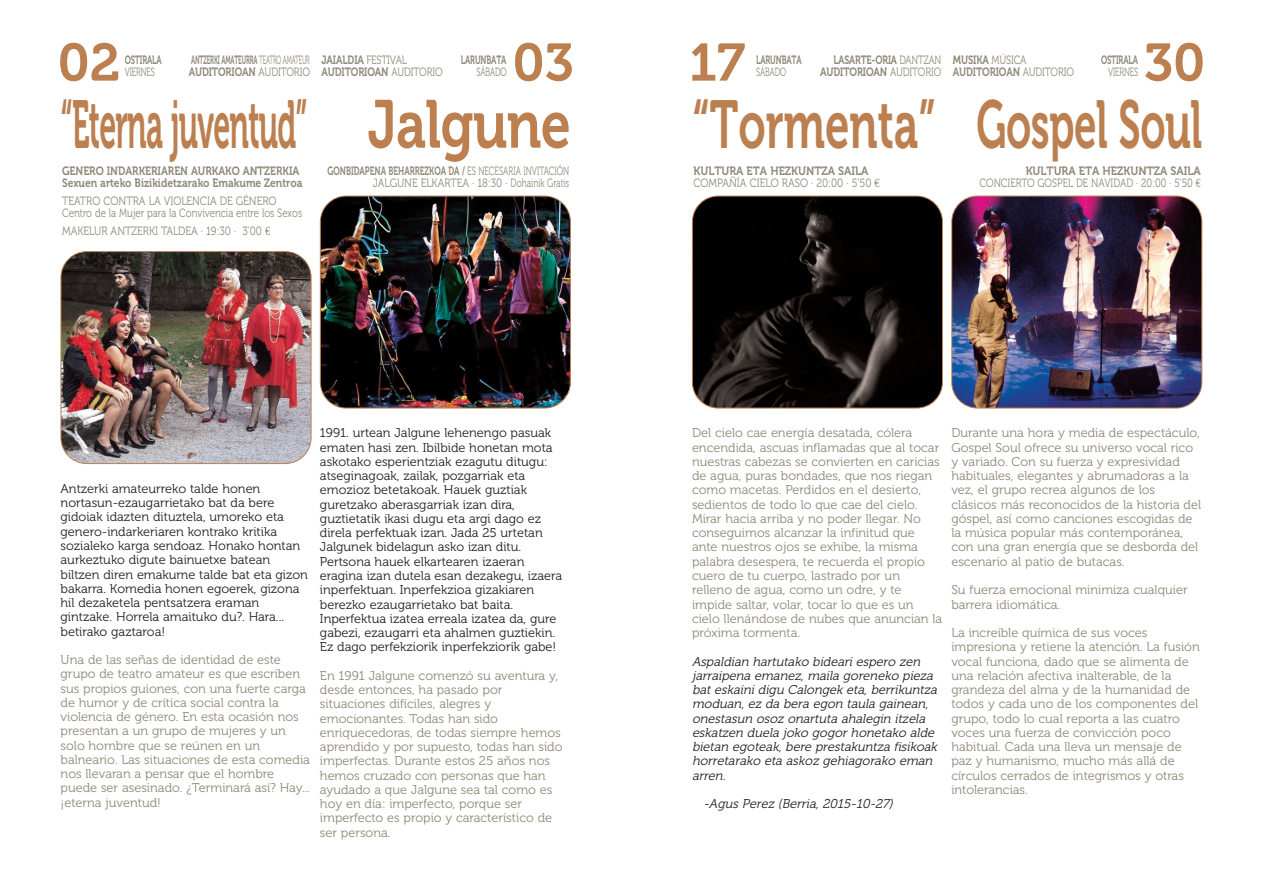
<style>
.page{position:relative;width:1263px;height:893px;background:#fff}
.page>*{position:absolute;margin:0;border:0;box-sizing:border-box;transform-origin:0 0}
.t1{font:67.5px "Museo 700";letter-spacing:-.01em;color:#bc7f50;scale:.45 1}
.t2{font:67.5px "Museo 700";letter-spacing:-.01em;color:#bc7f50;scale:.6 1}
.t3{font:67.5px "Museo 700";letter-spacing:-.01em;color:#bc7f50;scale:.65 1}
.t4{font:52.5px "Museo 700";color:#bc7f50}
.t5{font:12.75px/14.2px "Museo 300";color:#8e8877}
.t6{font:12.75px/14.2px "Museo 300";color:#231f20}
.t7{font:italic 12.75px/14.2px "Museo 300";color:#231f20}
.t8{font:12px/12px "Museo 300";color:#8e8877;scale:.85 1}
.t9{font:12px/12px "Museo 700";color:#8e8877;scale:.85 1}
.t10{font:12px/12px "Museo 700";color:#8e8877;scale:.8 1}
.t11{font:12px/12px "Museo 700";color:#8e8877;scale:.5 1}
.t12{font:12px "Museo 700";color:#8e8877;scale:.9 1}
.t13{font:12px "Museo 700";color:#8e8877;scale:.67 1}
.t14{font:12px/12px "Museo 700";color:#8e8877;text-align:right;scale:.75 1}
.t15{font:12px "Museo 300";color:#8e8877;scale:.8 1}
.t16{font:12px "Museo 700";letter-spacing:-.02em;color:#8e8877;scale:.65 1}
.t17{font:12px "Museo 300";color:#8e8877;scale:.65 1}
.s1{font-family:"Museo 300"}
.s2{font-family:"Euro Serif"}
</style>
<div class="page">
<img style="left:692px;top:196px;width:250px;height:212px;border-radius:26px">
<div style="left:692px;top:196px;width:251px;height:212px;border:1px solid #bc7f50;border-radius:26px"></div>
<img style="left:61px;top:251px;width:250px;height:212px;border-radius:26px">
<div style="left:61px;top:251px;width:250px;height:213px;border:1px solid #bc7f50;border-radius:26px"></div>
<img style="left:320px;top:196px;width:250px;height:212px;border-radius:26px">
<div style="left:320px;top:196px;width:251px;height:212px;border:1px solid #bc7f50;border-radius:26px"></div>
<img style="left:952px;top:196px;width:250px;height:212px;border-radius:26px">
<div style="left:951px;top:196px;width:251px;height:212px;border:1px solid #bc7f50;border-radius:26px"></div>
<h2 class="t4" style="left:58px;top:43px;width:64px">02</h2>
<p class="t16" style="left:125px;top:55px;width:58px">OSTIRALA</p>
<p class="t17" style="left:125px;top:67px;width:48px">VIERNES</p>
<p class="t11" style="left:189px;top:55px;width:244px">ANTZERKI AMATEURRA <span class="s1">TEATRO AMATEUR<br></span>AUDITORIOAN <span class="s1">AUDITORIO</span></p>
<p class="t10" style="left:321px;top:55px;width:153px">JAIALDIA <span class="s1">FESTIVAL<br></span>AUDITORIOAN <span class="s1">AUDITORIO</span></p>
<p class="t16" style="left:461px;top:55px;width:72px">LARUNBATA</p>
<p class="t17" style="left:477px;top:67px;width:48px">SÁBADO</p>
<h2 class="t4" style="left:512px;top:43px;width:63px">03</h2>
<h2 class="t4" style="left:689px;top:43px;width:58px">17</h2>
<p class="t16" style="left:756px;top:55px;width:72px">LARUNBATA</p>
<p class="t17" style="left:756px;top:67px;width:48px">SÁBADO</p>
<p class="t14" style="left:820px;top:55px;width:163px">LASARTE-ORIA <span class="s1">DANTZAN<br></span>AUDITORIOAN <span class="s1">AUDITORIO</span></p>
<p class="t10" style="left:953px;top:55px;width:153px">MUSIKA <span class="s1">MÚSICA<br></span>AUDITORIOAN <span class="s1">AUDITORIO</span></p>
<h2 class="t4" style="left:1144px;top:43px;width:63px">30</h2>
<p class="t16" style="left:1101px;top:55px;width:58px">OSTIRALA</p>
<p class="t17" style="left:1108px;top:67px;width:48px">VIERNES</p>
<h1 class="t1" style="left:61px;top:99px;width:1135px">“Eterna juventud” Jalgune</h1>
<h1 class="t3" style="left:692px;top:99px;width:377px">“Tormenta”</h1>
<h1 class="t2" style="left:977px;top:99px;width:378px">Gospel Soul</h1>
<p class="t9" style="left:62px;top:165px;width:284px">GENERO INDARKERIAREN AURKAKO ANTZERKIA<br>Sexuen arteko Bizikidetzarako Emakume Zentroa</p>
<p class="t8" style="left:62px;top:195px;width:284px">TEATRO CONTRA LA VIOLENCIA DE GÉNERO<br>Centro de la Mujer para la Convivencia entre los Sexos</p>
<p class="t8" style="left:62px;top:225px;width:246px">MAKELUR ANTZERKI TALDEA · 19:30 · 3’00 <span class="s2">€</span></p>
<p class="t13" style="left:327px;top:166px;width:362px">GONBIDAPENA BEHARREZKOA DA / <span class="s1">ES NECESARIA INVITACIÓN</span></p>
<p class="t8" style="left:373px;top:178px;width:233px">JALGUNE ELKARTEA · 18:30 · Dohainik Gratis</p>
<p class="t12" style="left:694px;top:166px;width:196px">KULTURA ETA HEZKUNTZA SAILA</p>
<p class="t8" style="left:694px;top:177px;width:221px">COMPAÑÍA CIELO RASO · 20:00 · 5’50 <span class="s2">€</span></p>
<p class="t12" style="left:1026px;top:166px;width:196px">KULTURA ETA HEZKUNTZA SAILA</p>
<p class="t15" style="left:979px;top:178px;width:278px">CONCIERTO GOSPEL DE NAVIDAD · 20:00 · 5’50 <span class="s2">€</span></p>
<p class="t6" style="left:61px;top:482px;width:249px">Antzerki amateurreko talde honen nortasun-ezaugarrietako bat da bere gidoiak idazten dituztela, umoreko eta genero-indarkeriaren kontrako kritika sozialeko karga sendoaz. Honako hontan aurkeztuko digute bainuetxe batean biltzen diren emakume talde bat eta gizon bakarra. Komedia honen egoerek, gizona hil dezaketela pentsatzera eraman gintzake. Horrela amaituko du?. Hara... betirako gaztaroa!</p>
<p class="t5" style="left:61px;top:653px;width:251px">Una de las señas de identidad de este grupo de teatro amateur es que escriben sus propios guiones, con una fuerte carga de humor y de crítica social contra la violencia de género. En esta ocasión nos presentan a un grupo de mujeres y un solo hombre que se reúnen en un balneario. Las situaciones de esta comedia nos llevaran a pensar que el hombre puede ser asesinado. ¿Terminará así? Hay... ¡eterna juventud!</p>
<p class="t6" style="left:320px;top:427px;width:244px">1991. urtean Jalgune lehenengo pasuak ematen hasi zen. Ibilbide honetan mota askotako esperientziak ezagutu ditugu: atseginagoak, zailak, pozgarriak eta emozioz betetakoak. Hauek guztiak guretzako aberasgarriak izan dira, guztietatik ikasi dugu eta argi dago ez direla perfektuak izan. Jada 25 urtetan Jalgunek bidelagun asko izan ditu.<br>Pertsona hauek elkartearen izaeran eragina izan dutela esan dezakegu, izaera inperfektuan. Inperfekzioa gizakiaren berezko ezaugarrietako bat baita.<br>Inperfektua izatea erreala izatea da, gure gabezi, ezaugarri eta ahalmen guztiekin.<br>Ez dago perfekziorik inperfekziorik gabe!</p>
<p class="t5" style="left:320px;top:669px;width:244px">En 1991 Jalgune comenzó su aventura y, desde entonces, ha pasado por situaciones difíciles, alegres y emocionantes. Todas han sido enriquecedoras, de todas siempre hemos aprendido y por supuesto, todas han sido imperfectas. Durante estos 25 años nos hemos cruzado con personas que han ayudado a que Jalgune sea tal como es hoy en día: imperfecto, porque ser imperfecto es propio y característico de ser persona.</p>
<p class="t5" style="left:692px;top:427px;width:252px">Del cielo cae energía desatada, cólera encendida, ascuas inflamadas que al tocar nuestras cabezas se convierten en caricias de agua, puras bondades, que nos riegan como macetas. Perdidos en el desierto, sedientos de todo lo que cae del cielo.<br>Mirar hacia arriba y no poder llegar. No conseguimos alcanzar la infinitud que ante nuestros ojos se exhibe, la misma palabra desespera, te recuerda el propio cuero de tu cuerpo, lastrado por un relleno de agua, como un odre, y te impide saltar, volar, tocar lo que es un cielo llenándose de nubes que anuncian la próxima tormenta.</p>
<p class="t7" style="left:692px;top:655px;width:249px">Aspaldian hartutako bideari espero zen jarraipena emanez, maila goreneko pieza bat eskaini digu Calongek eta, berrikuntza moduan, ez da bera egon taula gainean, onestasun osoz onartuta ahalegin itzela eskatzen duela joko gogor honetako alde bietan egoteak, bere prestakuntza fisikoak horretarako eta askoz gehiagorako eman arren.</p>
<p class="t7" style="left:703px;top:797px;width:193px">-Agus Perez (Berria, 2015-10-27)</p>
<p class="t5" style="left:951px;top:427px;width:251px">Durante una hora y media de espectáculo, Gospel Soul ofrece su universo vocal rico y variado. Con su fuerza y expresividad habituales, elegantes y abrumadoras a la vez, el grupo recrea algunos de los clásicos más reconocidos de la historia del góspel, así como canciones escogidas de la música popular más contemporánea, con una gran energía que se desborda del escenario al patio de butacas.</p>
<p class="t5" style="left:951px;top:584px;width:238px">Su fuerza emocional minimiza cualquier barrera idiomática.</p>
<p class="t5" style="left:951px;top:626px;width:250px">La increíble química de sus voces impresiona y retiene la atención. La fusión vocal funciona, dado que se alimenta de una relación afectiva inalterable, de la grandeza del alma y de la humanidad de todos y cada uno de los componentes del grupo, todo lo cual reporta a las cuatro voces una fuerza de convicción poco habitual. Cada una lleva un mensaje de paz y humanismo, mucho más allá de círculos cerrados de integrismos y otras intolerancias.</p>
</div>
